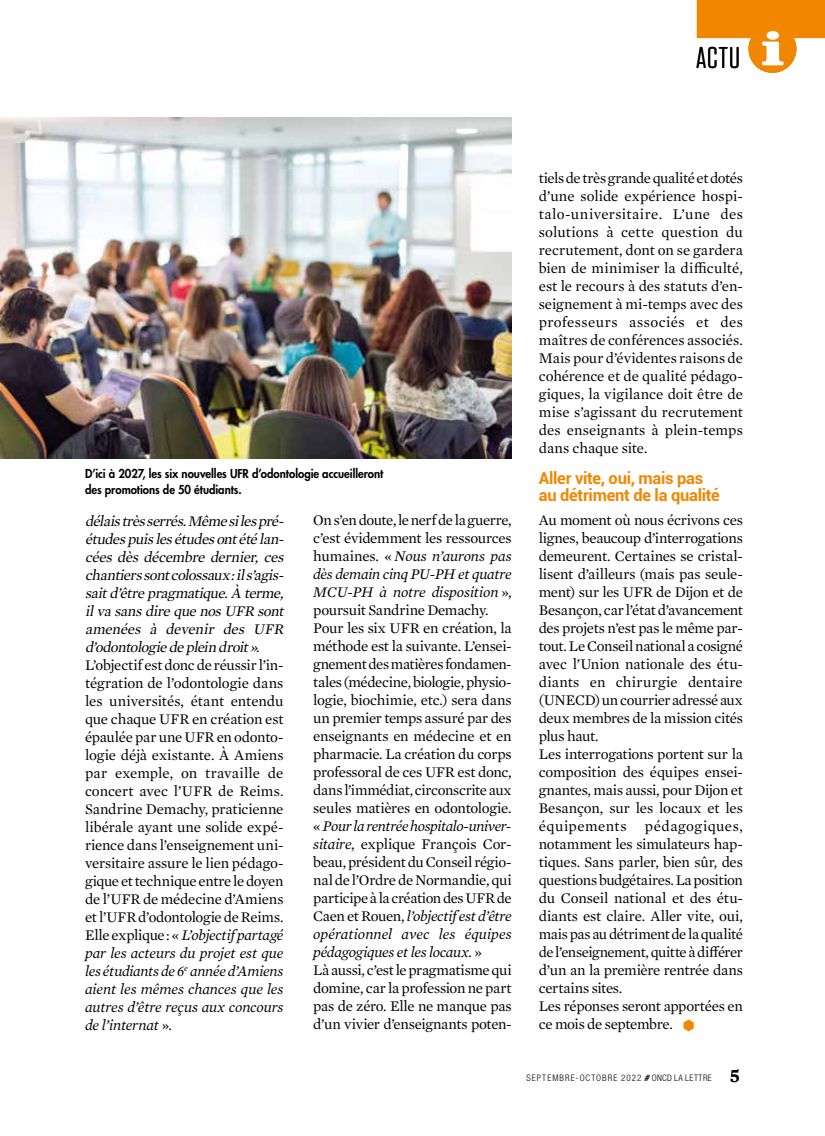
<style>
.page{position:relative;width:825px;height:1136px;background:#fff}
.page>*{position:absolute;margin:0;border:0;box-sizing:border-box;transform-origin:0 0}
.t1{font:30px "Tungsten Rounded";color:#000}
.t2{font:700 16.5px/16.5px "Roboto";letter-spacing:-.015em;color:#f18700}
.t3{font:15px/18px "Mercury Text G1";letter-spacing:-.02em;color:#000}
.t4{font:800 12px/16.5px "Futura Std";letter-spacing:-.005em;color:#000;scale:.95 1}
.t5{font:300 condensed 9px "Helvetica Neue LT Std";letter-spacing:.11em;color:#000}
.s1{font-style:italic}
.s2{font-family:"Helvetica";font-weight:700;font-style:italic;font-stretch:normal}
.s3{font-family:"Mercury Text G1";font-weight:700;font-stretch:normal;font-size:19.5px}
</style>
<div class="page">
<div style="left:697px;top:0;width:128px;height:38px;background:#f18700"></div>
<div style="left:748px;top:25px;width:48px;height:48px;background:#f18700;border-radius:50%"></div>
<svg style="left:762px;top:31px;width:22px;height:34px"></svg>
<img style="left:0;top:117px;width:511px;height:341px">
<svg style="left:683px;top:1019px;width:11px;height:12px"></svg>
<h1 class="t1" style="left:696px;top:42px;width:45px">ACTU</h1>
<p class="t4" style="left:85px;top:465px;width:315px">D’ici à 2027, les six nouvelles UFR d’odontologie accueilleront des promotions de 50 étudiants.</p>
<p class="t3" style="left:85px;top:511px;width:204px"><span class="s1">délaistrèsserrés.Mêmesilespré&shy;étudespuislesétudesontétélan&shy;cées dès décembre dernier, ces chantierssontcolossaux :ils’agis&shy;saitd’êtrepragmatique.À terme, ilvasansdirequenosUFR sont amenées à devenir des UFR d’odontologiedeplein droit »</span>.<br>L’objectif est donc de réussir l’in&shy;tégration de l’odontologie dans les universités, étant entendu que chaque UFR en création est épaulée par une UFR en odonto&shy;logie déjà existante. À Amiens par exemple, on travaille de concert avec l’UFR de Reims.<br>Sandrine Demachy, praticienne libérale ayant une solide expé&shy;rience dans l’enseignement uni&shy;versitaire assure le lien pédago&shy;gique et technique entre le doyen de l’UFR de médecine d’Amiens et l’UFR d’odontologie de Reims.<br>Elle explique : « <span class="s1">L’objectif partagé par les acteurs du projet est que les étudiants de 6</span><sup>e</sup> <span class="s1">année d’Amiens aient les mêmes chances que les autres d’être reçus aux concours de l’internat</span> ».</p>
<p class="t3" style="left:313px;top:509px;width:200px">On s’en doute, le nerf de la guerre, c’est évidemment les ressources humaines. « <span class="s1">Nous n’aurons pas dès demain cinq PU-PH et quatre<br>MCU-PH à notre disposition</span> », poursuit Sandrine Demachy.<br>Pour les six UFR en création, la méthode est la suivante. L’ensei&shy;gnement des matières fondamen&shy;tales (médecine, biologie, physio&shy;logie, biochimie, etc.) sera dans un premier temps assuré par des enseignants en médecine et en pharmacie. La création du corps professoral de ces UFR est donc, dans l’immédiat, circonscrite aux seules matières en odontologie. « <span class="s1">Pour la rentrée hospitalo-univer&shy;sitaire</span>, explique François Cor&shy;beau, président du Conseil régio&shy;nal de l’Ordre de Normandie, qui participe à la création des UFR de<br>Caen et Rouen, <span class="s1">l’objectif est d’être opérationnel avec les équipes pédagogiques et les locaux.</span> »<br>Là aussi, c’est le pragmatisme qui domine, car la profession ne part pas de zéro. Elle ne manque pas d’un vivier d’enseignants poten-</p>
<p class="t3" style="left:539px;top:168px;width:206px;text-align:justify">tiels de très grande qualité et dotés d’une solide expérience hospi&shy;talo-universitaire. L’une des solutions à cette question du recrutement, dont on se gardera bien de minimiser la difficulté, est le recours à des statuts d’en&shy;seignement à mi-temps avec des professeurs associés et des maîtres de conférences associés.<br>Mais pour d’évidentes raisons de cohérence et de qualité pédago&shy;giques, la vigilance doit être de mise s’agissant du recrutement des enseignants à plein-temps dans chaque site.</p>
<p class="t2" style="left:539px;top:469px;width:182px">Aller vite, oui, mais pas au détriment de la qualité</p>
<p class="t3" style="left:539px;top:510px;width:206px">Au moment où nous écrivons ces lignes, beaucoup d’interrogations demeurent. Certaines se cristal&shy;lisent d’ailleurs (mais pas seule&shy;ment) sur les UFR de Dijon et de<br>Besançon, car l’état d’avancement des projets n’est pas le même par&shy;tout. Le Conseil national a cosigné avec l’Union nationale des étu&shy;diants en chirurgie dentaire (UNECD) un courrier adressé aux deux membres de la mission cités plus haut.<br>Les interrogations portent sur la composition des équipes ensei&shy;gnantes, mais aussi, pour Dijon et<br>Besançon, sur les locaux et les équipements pédagogiques, notamment les simulateurs hap&shy;tiques. Sans parler, bien sûr, des questions budgétaires. La position du Conseil national et des étu&shy;diants est claire. Aller vite, oui, mais pas au détriment de la qualité de l’enseignement, quitte à différer d’un an la première rentrée dans certains sites.<br>Les réponses seront apportées en ce mois de septembre.</p>
<p class="t5" style="left:526px;top:1072px;width:215px">SEPTEMBRE-OCTOBRE 2022 <span class="s2">#</span> ONCD LA LETTRE <span class="s3">5</span></p>
</div>
